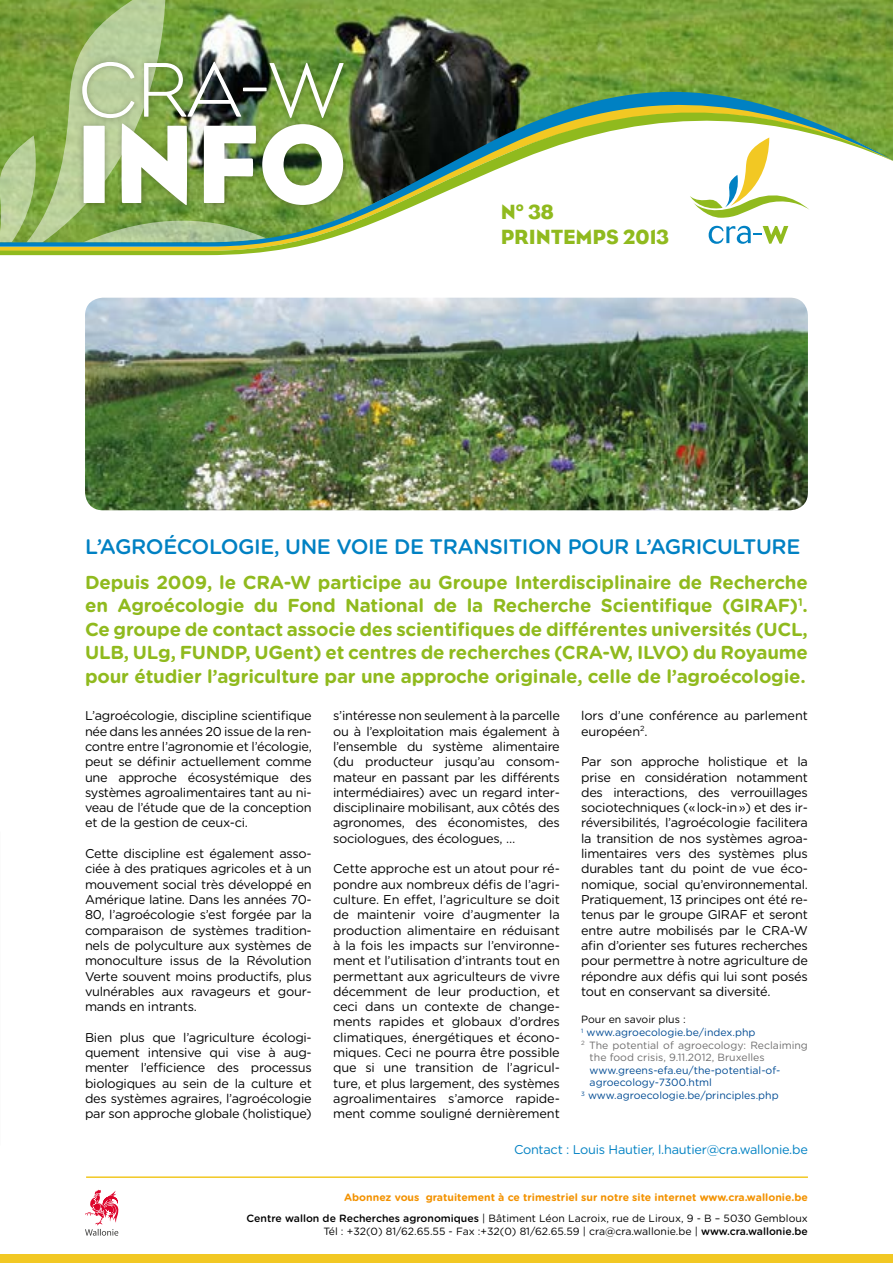
<style>
.page{position:relative;width:893px;height:1263px;background:#fff}
.page>*{position:absolute;margin:0;border:0;box-sizing:border-box;transform-origin:0 0}
.t1{font:114px "Eagle";color:#fff}
.t2{font:300 79.05px "Eagle";color:#fff}
.t3{font:500 21px "Gotham Rounded";letter-spacing:-.02em;color:#0081c3}
.t4{font:21px/25.2px "Eagle";color:#90ba1e}
.t5{font:700 18.75px/23.4px "Gotham Rounded";letter-spacing:-.01em;color:#90ba1e;text-align:justify}
.t6{font:12.75px/15.3px "Gotham Rounded";letter-spacing:-.02em;color:#000;text-align:justify}
.t7{font:12.75px "Gotham Rounded";letter-spacing:-.02em;color:#0081c3}
.t8{font:10.5px/12.6px "Gotham Rounded";color:#000;text-align:right}
.t9{font:10.5px "Gotham Rounded";color:#004b93}
.t10{font:700 10.5px "Gotham Rounded";color:#f39200}
.t11{font:10.5px "Gotham Rounded";color:#706f6f}
.s1{font-weight:500}
</style>
<div class="page">
<svg style="left:85px;top:1190px;width:33px;height:46px"></svg>
<div style="left:0;top:1254px;width:893px;height:9px;background:#f2c823"></div>
<hr style="left:86px;top:1176px;width:722px;height:2px;background:#f2c823">
<img style="left:266px;top:0;width:627px;height:71px">
<svg style="left:0;top:247px;width:295px;height:8px;background:#c0c637"></svg>
<svg style="left:0;top:0;width:266px;height:71px;background:#8fae60"></svg>
<svg style="left:0;top:71px;width:893px;height:176px"></svg>
<div style="left:77px;top:56px;width:274px;height:156px;background:#000;opacity:.3"></div>
<img style="left:85px;top:298px;width:723px;height:212px">
<h2 class="t2" style="left:79px;top:46px;width:266px">CRA-W</h2>
<h1 class="t1" style="left:75px;top:99px;width:274px">INFO</h1>
<h3 class="t4" style="left:501px;top:199px;width:170px">N° 38<br>PRINTEMPS 2013</h3>
<h3 class="t3" style="left:85px;top:531px;width:717px">L’agroécologie, une voie de transition pour l’agriculture</h3>
<p class="t5" style="left:85px;top:570px;width:724px">Depuis 2009, le CRA-W participe au Groupe Interdisciplinaire de Recherche en Agroécologie du Fond National de la Recherche Scientifique (GIRAF)<sup>1</sup>.<br>Ce groupe de contact associe des scientifiques de différentes universités (UCL, ULB, ULg, FUNDP, UGent) et centres de recherches (CRA-W, ILVO) du Royaume pour étudier l’agriculture par une approche originale, celle de l’agroécologie.</p>
<p class="t6" style="left:85px;top:708px;width:228px">L’agroécologie, discipline scientifique née dans les années 20 issue de la ren&shy;contre entre l’agronomie et l’écologie, peut se définir actuellement comme une approche écosystémique des systèmes agroalimentaires tant au ni&shy;veau de l’étude que de la conception et de la gestion de ceux-ci.</p>
<p class="t6" style="left:85px;top:845px;width:228px">Cette discipline est également asso&shy;ciée à des pratiques agricoles et à un mouvement social très développé en Amérique latine. Dans les années 70- 80, l’agroécologie s’est forgée par la comparaison de systèmes tradition&shy;nels de polyculture aux systèmes de monoculture issus de la Révolution Verte souvent moins productifs, plus vulnérables aux ravageurs et gour&shy;mands en intrants.</p>
<p class="t6" style="left:85px;top:1029px;width:228px">Bien plus que l’agriculture écologi&shy;quement intensive qui vise à aug&shy;menter l’efficience des processus biologiques au sein de la culture et des systèmes agraires, l’agroécologie par son approche globale (holistique)</p>
<p class="t6" style="left:333px;top:708px;width:228px">s’intéresse non seulement à la parcelle ou à l’exploitation mais également à l’ensemble du système alimentaire (du producteur jusqu’au consom&shy;mateur en passant par les différents intermédiaires) avec un regard inter&shy;disciplinaire mobilisant, aux côtés des agronomes, des économistes, des sociologues, des écologues, …</p>
<p class="t6" style="left:333px;top:861px;width:228px">Cette approche est un atout pour ré&shy;pondre aux nombreux défis de l’agri&shy;culture. En effet, l’agriculture se doit de maintenir voire d’augmenter la production alimentaire en réduisant à la fois les impacts sur l’environne&shy;ment et l’utilisation d’intrants tout en permettant aux agriculteurs de vivre décemment de leur production, et ceci dans un contexte de change&shy;ments rapides et globaux d’ordres climatiques, énergétiques et écono&shy;miques. Ceci ne pourra être possible que si une transition de l’agricul&shy;ture, et plus largement, des systèmes agroalimentaires s’amorce rapide&shy;ment comme souligné dernièrement</p>
<p class="t6" style="left:581px;top:708px;width:228px">lors d’une conférence au parlement européen<sup>2</sup>.</p>
<p class="t6" style="left:581px;top:753px;width:228px">Par son approche holistique et la prise en considération notamment des interactions, des verrouillages sociotechniques (« lock-in ») et des ir&shy;réversibilités, l’agroécologie facilitera la transition de nos systèmes agroa&shy;limentaires vers des systèmes plus durables tant du point de vue éco&shy;nomique, social qu’environnemental.<br>Pratiquement, 13 principes ont été re&shy;tenus par le groupe GIRAF et seront entre autre mobilisés par le CRA-W afin d’orienter ses futures recherches pour permettre à notre agriculture de répondre aux défis qui lui sont posés tout en conservant sa diversité.</p>
<p class="t8" style="left:581px;top:1013px;width:106px">Pour en savoir plus :</p>
<p class="t9" style="left:581px;top:1025px;width:176px"><sup>1</sup> www.agroecologie.be/index.php</p>
<p class="t11" style="left:581px;top:1038px;width:228px"><sup>2</sup> The potential of agroecology: Reclaiming</p>
<p class="t11" style="left:590px;top:1050px;width:176px">the food crisis, 9.11.2012, Bruxelles</p>
<p class="t9" style="left:590px;top:1063px;width:192px">www.greens-efa.eu/the-potential-of-</p>
<p class="t9" style="left:590px;top:1075px;width:124px">agroecology-7300.html</p>
<p class="t9" style="left:581px;top:1088px;width:199px"><sup>3</sup> www.agroecologie.be/principles.php</p>
<p class="t7" style="left:514px;top:1141px;width:295px">Contact : Louis Hautier, l.hautier@cra.wallonie.be</p>
<p class="t10" style="left:344px;top:1190px;width:465px">Abonnez vous gratuitement à ce trimestriel sur notre site internet www.cra.wallonie.be</p>
<p class="t8" style="left:247px;top:1211px;width:563px"><span class="s1">Centre wallon de Recherches agronomiques</span> | Bâtiment Léon Lacroix, rue de Liroux, 9 - B – 5030 Gembloux<br>Tél : +32(0) 81/62.65.55 - Fax :+32(0) 81/62.65.59 | cra@cra.wallonie.be | <span class="s1">www.cra.wallonie.be</span></p>
</div>
